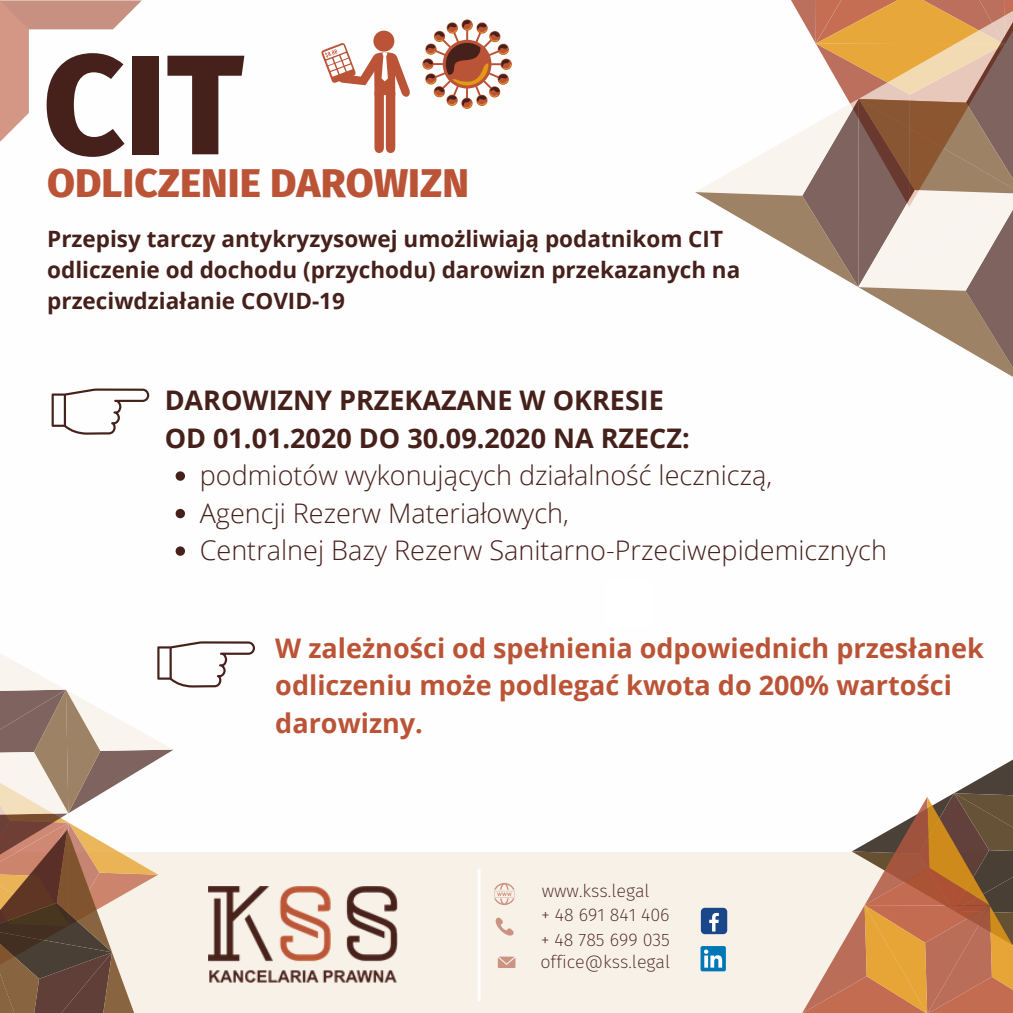
<style>
.page{position:relative;width:1013px;height:1013px;background:#fff}
.page>*{position:absolute;margin:0;border:0;box-sizing:border-box;transform-origin:0 0}
.t1{font:800 141.75px "Fira Sans";color:#46201a}
.t2{font:800 40.5px "Fira Sans";color:#bb5436}
.t3{font:300 27px/37.6px "Open Sans";color:#46201a}
.t4{font:700 27px/37.6px "Open Sans";color:#bb5436}
.t5{font:700 27px/37.6px "Open Sans";color:#46201a}
.t6{font:700 22.5px/31.3px "Open Sans";color:#46201a}
.t7{font:200 18px/24.8px "Fira Sans";color:#46201a}
</style>
<div class="page">
<div style="left:0;top:852px;width:1012px;height:160px;background:#f8f1e8"></div>
<svg style="left:803px;top:760px;width:209px;height:252px"></svg>
<img style="left:255px;top:886px;width:142px;height:96px">
<svg style="left:498px;top:956px;width:17px;height:12px"></svg>
<svg style="left:495px;top:917px;width:19px;height:18px"></svg>
<svg style="left:494px;top:882px;width:20px;height:23px"></svg>
<div style="left:700px;top:946px;width:26px;height:25px;background:#0177b5;border-radius:2px"></div>
<svg style="left:704px;top:949px;width:18px;height:18px"></svg>
<svg style="left:478px;top:869px;width:2px;height:132px"></svg>
<svg style="left:52px;top:388px;width:97px;height:46px"></svg>
<svg style="left:0;top:0;width:142px;height:142px"></svg>
<div style="left:701px;top:907px;width:26px;height:27px;background:#1a4789;border-radius:4px"></div>
<svg style="left:709px;top:912px;width:10px;height:19px"></svg>
<svg style="left:695px;top:0;width:317px;height:377px"></svg>
<div style="left:373px;top:30px;width:22px;height:22px;background:#bb5436;border-radius:50%"></div>
<svg style="left:321px;top:43px;width:89px;height:110px"></svg>
<svg style="left:0;top:641px;width:255px;height:371px"></svg>
<svg style="left:422px;top:20px;width:89px;height:88px"></svg>
<svg style="left:176px;top:471px;width:9px;height:10px"></svg>
<svg style="left:176px;top:509px;width:9px;height:9px"></svg>
<svg style="left:176px;top:546px;width:9px;height:10px"></svg>
<h1 class="t1" style="left:43px;top:22px;width:203px">CIT</h1>
<h2 class="t2" style="left:47px;top:159px;width:423px">ODLICZENIE DAROWIZN</h2>
<p class="t6" style="left:47px;top:222px;width:694px">Przepisy tarczy antykryzysowej umożliwiają podatnikom CIT odliczenie od dochodu (przychodu) darowizn przekazanych na przeciwdziałanie COVID-19</p>
<p class="t5" style="left:165px;top:381px;width:526px">DAROWIZNY PRZEKAZANE W OKRESIE<br>OD 01.01.2020 DO 30.09.2020 NA RZECZ:</p>
<p class="t3" style="left:200px;top:456px;width:688px">podmiotów wykonujących działalność leczniczą,<br>Agencji Rezerw Materiałowych,<br>Centralnej Bazy Rezerw Sanitarno-Przeciwepidemicznych</p>
<p class="t4" style="left:275px;top:628px;width:710px">W zależności od spełnienia odpowiednich przesłanek odliczeniu może podlegać kwota do 200% wartości darowizny.</p>
<p class="t7" style="left:541px;top:878px;width:109px">www.kss.legal</p>
<p class="t7" style="left:540px;top:902px;width:131px">+ 48 691 841 406 + 48 785 699 035</p>
<p class="t7" style="left:540px;top:949px;width:131px">office@kss.legal</p>
</div>
